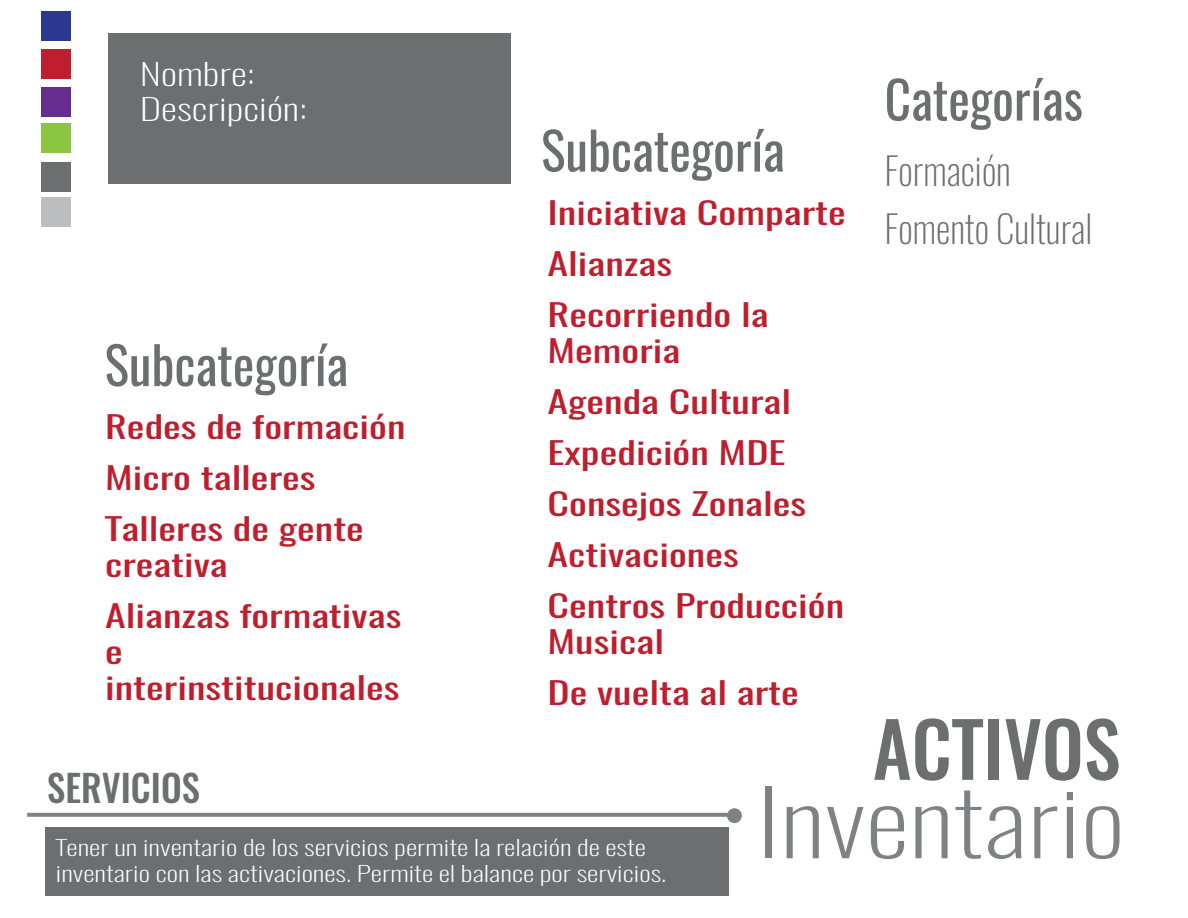
<style>
.page{position:relative;width:1188px;height:918px;background:#fff}
.page>*{position:absolute;margin:0;border:0;box-sizing:border-box;transform-origin:0 0}
.t1{font:200 88.8px "Oswald";color:#808184;scale:1.29 1}
.t2{font:500 75px "Oswald";color:#6d6e70}
.t3{font:51.75px "Oswald";color:#6d6e70}
.t4{font:200 37.65px/57.4px "Oswald";color:#6d6e70}
.t5{font:500 37.2px "Oswald";color:#6d6e70}
.t6{font:30px/51px "Oswald";color:#be1e2d;scale:1.4 1}
.t7{font:200 29.55px/35.5px "Oswald";color:#fff;scale:1.4 1}
.t8{font:200 21px "Oswald";color:#fff;scale:1.4 1}
</style>
<div class="page">
<div style="left:108px;top:33px;width:402px;height:150px;background:#6d6e70"></div>
<div style="left:45px;top:827px;width:684px;height:68px;background:#6d6e70"></div>
<div style="left:727px;top:808px;width:15px;height:15px;background:#808184;border-radius:50%"></div>
<svg style="left:27px;top:813px;width:700px;height:4px;background:#86878a"></svg>
<div style="left:41px;top:12px;width:29px;height:29px;background:#2b388f"></div>
<div style="left:41px;top:50px;width:29px;height:29px;background:#be1e2d"></div>
<div style="left:41px;top:87px;width:29px;height:29px;background:#652d90"></div>
<div style="left:41px;top:124px;width:29px;height:29px;background:#8bc53f"></div>
<div style="left:41px;top:197px;width:29px;height:30px;background:#bbbdbf"></div>
<div style="left:41px;top:162px;width:29px;height:29px;background:#6d6e70"></div>
<p class="t7" style="left:140px;top:52px;width:121px">Nombre:<br>Descripción:</p>
<h3 class="t3" style="left:105px;top:319px;width:245px">Subcategoría</h3>
<p class="t6" style="left:105px;top:398px;width:216px">Redes de formación<br>Micro talleres<br>Talleres de gente</p>
<p class="t6" style="left:105px;top:536px;width:213px">creativa<br>Alianzas formativas</p>
<p class="t6" style="left:105px;top:631px;width:212px;line-height:36px">e interinstitucionales</p>
<h3 class="t3" style="left:541px;top:104px;width:245px">Subcategoría</h3>
<p class="t6" style="left:547px;top:185px;width:215px">Iniciativa Comparte<br>Alianzas<br>Recorriendo la</p>
<p class="t6" style="left:547px;top:323px;width:213px">Memoria<br>Agenda Cultural<br>Expedición MDE<br>Consejos Zonales<br>Activaciones<br>Centros Producción</p>
<p class="t6" style="left:547px;top:614px;width:181px">Musical<br>De vuelta al arte</p>
<h3 class="t3" style="left:885px;top:53px;width:200px">Categorías</h3>
<p class="t4" style="left:885px;top:138px;width:209px">Formación<br>Fomento Cultural</p>
<p class="t5" style="left:47px;top:769px;width:154px">SERVICIOS</p>
<p class="t8" style="left:56px;top:829px;width:423px">Tener un inventario de los servicios permite la relación de este</p>
<p class="t8" style="left:56px;top:854px;width:438px">inventario con las activaciones. Permite el balance por servicios.</p>
<h2 class="t2" style="left:873px;top:710px;width:249px">ACTIVOS</h2>
<h1 class="t1" style="left:757px;top:743px;width:287px">Inventario</h1>
</div>
